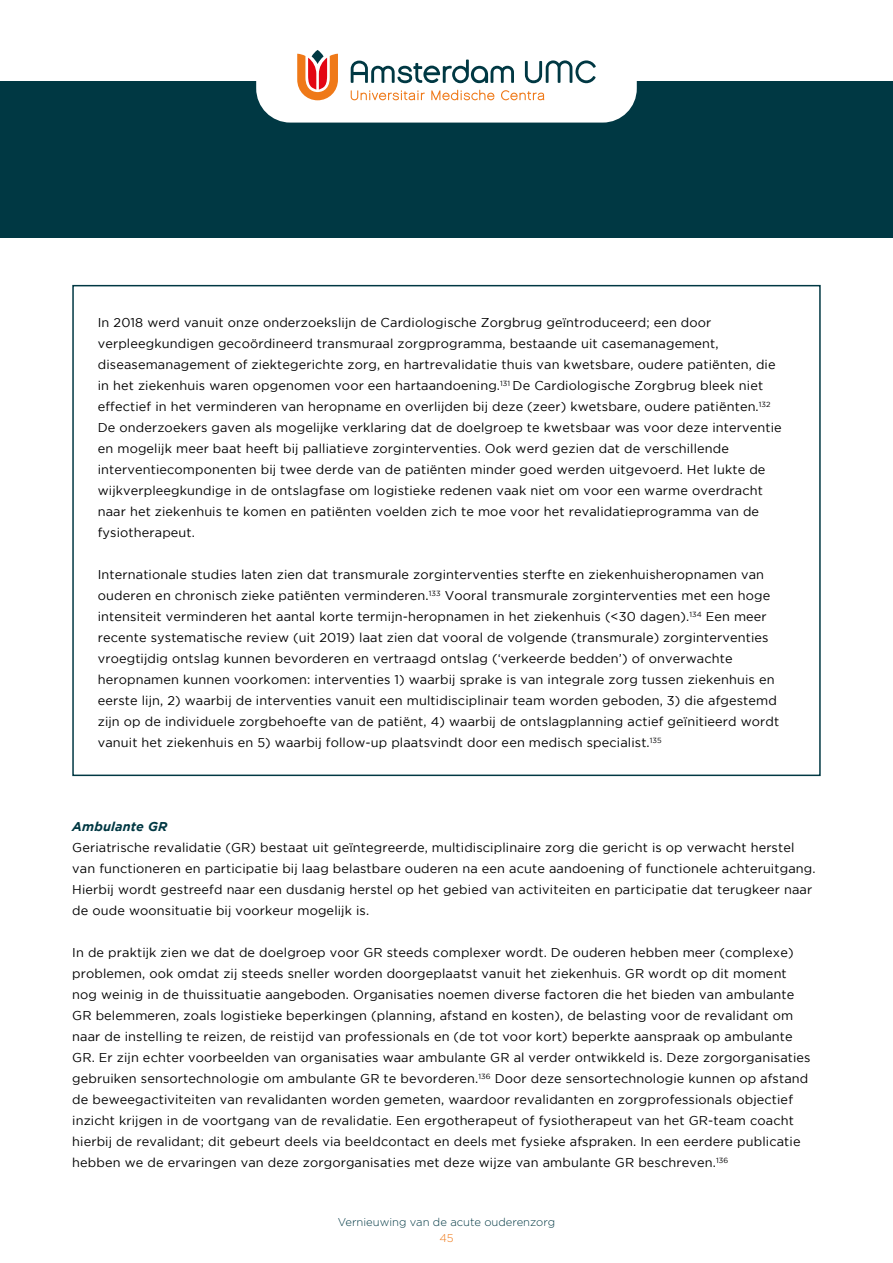
<style>
.page{position:relative;width:893px;height:1263px;background:#fff}
.page>*{position:absolute;margin:0;border:0;box-sizing:border-box;transform-origin:0 0}
.t1{font:12.75px/21px "Gotham";letter-spacing:.01em;color:#000}
.t2{font:italic 700 12.75px "Gotham";letter-spacing:.01em;color:#003843}
.t3{font:300 11.25px "Gotham";color:#003843}
.t4{font:300 11.25px "Gotham";color:#ef7918}
</style>
<div class="page">
<div style="left:0;top:81px;width:893px;height:157px;background:#003843"></div>
<div style="left:256px;top:26px;width:381px;height:97px;background:#fff;border-radius:34px"></div>
<svg style="left:351px;top:60px;width:163px;height:23px"></svg>
<svg style="left:525px;top:60px;width:71px;height:23px"></svg>
<svg style="left:351px;top:90px;width:74px;height:10px"></svg>
<svg style="left:501px;top:90px;width:43px;height:10px"></svg>
<svg style="left:431px;top:90px;width:63px;height:10px"></svg>
<svg style="left:297px;top:54px;width:41px;height:46px"></svg>
<svg style="left:312px;top:50px;width:12px;height:14px"></svg>
<div style="left:72px;top:285px;width:749px;height:491px;border:2px solid #003843"></div>
<p class="t1" style="left:98px;top:312px;width:685px">In 2018 werd vanuit onze onderzoekslijn de Cardiologische Zorgbrug geïntroduceerd; een door verpleegkundigen gecoördineerd transmuraal zorgprogramma, bestaande uit casemanagement, diseasemanagement of ziektegerichte zorg, en hartrevalidatie thuis van kwetsbare, oudere patiënten, die in het ziekenhuis waren opgenomen voor een hartaandoening.<sup>131</sup> De Cardiologische Zorgbrug bleek niet effectief in het verminderen van heropname en overlijden bij deze (zeer) kwetsbare, oudere patiënten.<sup>132<br></sup>De onderzoekers gaven als mogelijke verklaring dat de doelgroep te kwetsbaar was voor deze interventie en mogelijk meer baat heeft bij palliatieve zorginterventies. Ook werd gezien dat de verschillende interventiecomponenten bij twee derde van de patiënten minder goed werden uitgevoerd. Het lukte de wijkverpleegkundige in de ontslagfase om logistieke redenen vaak niet om voor een warme overdracht naar het ziekenhuis te komen en patiënten voelden zich te moe voor het revalidatieprogramma van de fysiotherapeut.</p>
<p class="t1" style="left:98px;top:564px;width:683px">Internationale studies laten zien dat transmurale zorginterventies sterfte en ziekenhuisheropnamen van ouderen en chronisch zieke patiënten verminderen.<sup>133</sup> Vooral transmurale zorginterventies met een hoge intensiteit verminderen het aantal korte termijn-heropnamen in het ziekenhuis (&lt;30 dagen).<sup>134</sup> Een meer recente systematische review (uit 2019) laat zien dat vooral de volgende (transmurale) zorginterventies vroegtijdig ontslag kunnen bevorderen en vertraagd ontslag (‘verkeerde bedden’) of onverwachte heropnamen kunnen voorkomen: interventies 1) waarbij sprake is van integrale zorg tussen ziekenhuis en eerste lijn, 2) waarbij de interventies vanuit een multidisciplinair team worden geboden, 3) die afgestemd zijn op de individuele zorgbehoefte van de patiënt, 4) waarbij de ontslagplanning actief geïnitieerd wordt vanuit het ziekenhuis en 5) waarbij follow-up plaatsvindt door een medisch specialist.<sup>135</sup></p>
<p class="t2" style="left:72px;top:819px;width:97px">Ambulante GR</p>
<p class="t1" style="left:72px;top:837px;width:745px">Geriatrische revalidatie (GR) bestaat uit geïntegreerde, multidisciplinaire zorg die gericht is op verwacht herstel van functioneren en participatie bij laag belastbare ouderen na een acute aandoening of functionele achteruitgang.<br>Hierbij wordt gestreefd naar een dusdanig herstel op het gebied van activiteiten en participatie dat terugkeer naar de oude woonsituatie bij voorkeur mogelijk is.</p>
<p class="t1" style="left:72px;top:942px;width:740px">In de praktijk zien we dat de doelgroep voor GR steeds complexer wordt. De ouderen hebben meer (complexe) problemen, ook omdat zij steeds sneller worden doorgeplaatst vanuit het ziekenhuis. GR wordt op dit moment nog weinig in de thuissituatie aangeboden. Organisaties noemen diverse factoren die het bieden van ambulante GR belemmeren, zoals logistieke beperkingen (planning, afstand en kosten), de belasting voor de revalidant om naar de instelling te reizen, de reistijd van professionals en (de tot voor kort) beperkte aanspraak op ambulante GR. Er zijn echter voorbeelden van organisaties waar ambulante GR al verder ontwikkeld is. Deze zorgorganisaties gebruiken sensortechnologie om ambulante GR te bevorderen.<sup>136</sup> Door deze sensortechnologie kunnen op afstand de beweegactiviteiten van revalidanten worden gemeten, waardoor revalidanten en zorgprofessionals objectief inzicht krijgen in de voortgang van de revalidatie. Een ergotherapeut of fysiotherapeut van het GR-team coacht hierbij de revalidant; dit gebeurt deels via beeldcontact en deels met fysieke afspraken. In een eerdere publicatie hebben we de ervaringen van deze zorgorganisaties met deze wijze van ambulante GR beschreven.<sup>136</sup></p>
<p class="t3" style="left:338px;top:1214px;width:219px">Vernieuwing van de acute ouderenzorg</p>
<p class="t4" style="left:439px;top:1231px;width:16px">45</p>
</div>
